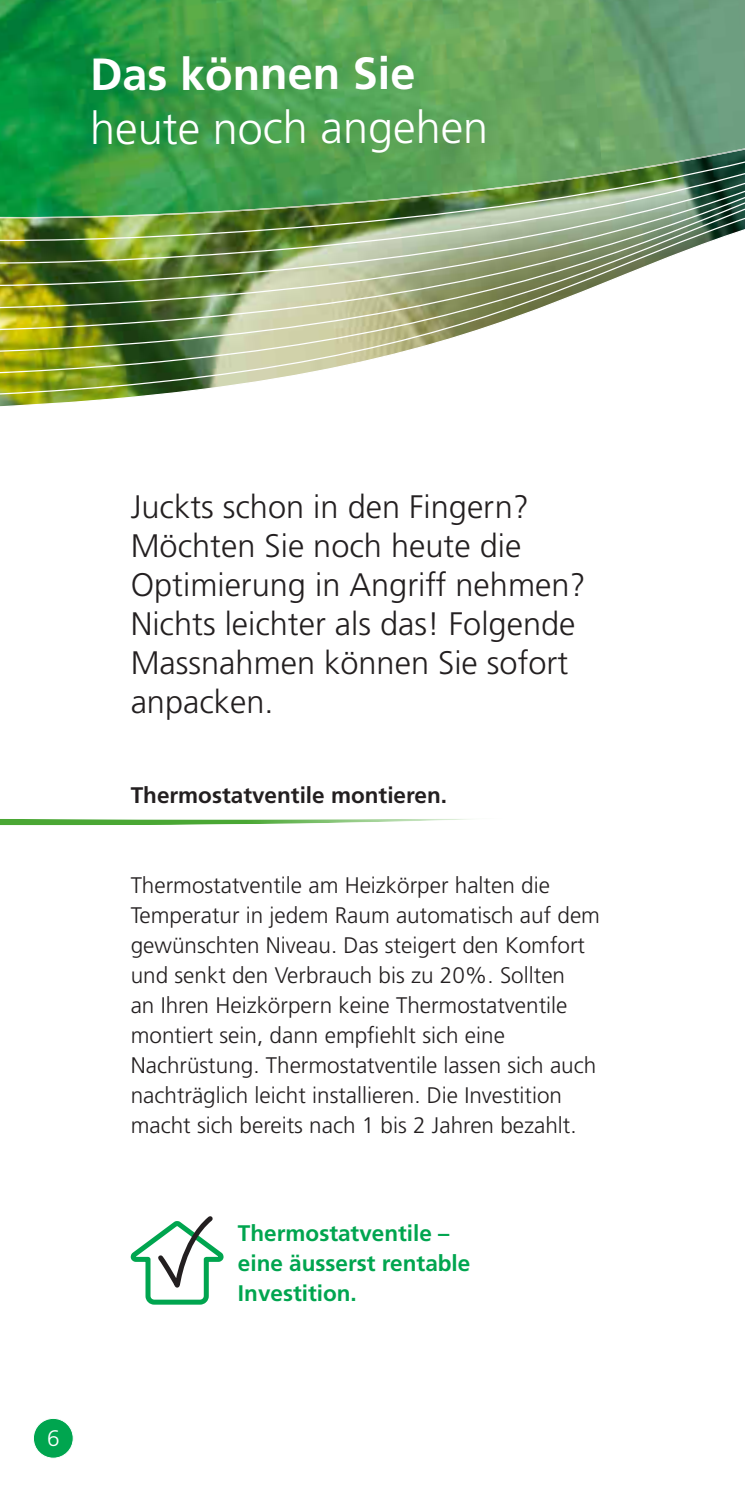
<style>
.page{position:relative;width:745px;height:1489px;background:#fff}
.page>*{position:absolute;margin:0;border:0;box-sizing:border-box;transform-origin:0 0}
.t1{font:300 45px "Frutiger LT Std";color:#fff}
.t2{font:700 45px "Frutiger LT Std";color:#fff}
.t3{font:300 32.5px/39px "Frutiger LT Std";color:#231f20}
.t4{font:300 22.5px/30px "Frutiger LT Std";color:#231f20}
.t5{font:700 22.5px/30px "Frutiger LT Std";color:#00a54f}
.t6{font:700 22.5px "Frutiger LT Std";color:#231f20}
.t7{font:300 22.5px "Frutiger LT Std";color:#fff}
</style>
<div class="page">
<img style="left:0;top:379px;width:269px;height:21px">
<img style="left:0;top:359px;width:371px;height:20px">
<img style="left:0;top:338px;width:450px;height:21px">
<img style="left:0;top:318px;width:511px;height:20px">
<img style="left:0;top:297px;width:567px;height:21px">
<img style="left:0;top:277px;width:618px;height:20px">
<img style="left:0;top:218px;width:744px;height:59px">
<img style="left:0;top:0;width:586px;height:144px">
<img style="left:586px;top:0;width:158px;height:144px">
<img style="left:0;top:144px;width:744px;height:74px">
<div style="left:33px;top:1418px;width:40px;height:39px;background:#00a54f;border-radius:50%"></div>
<div style="left:33px;top:1417px;width:40px;height:41px;border:1px solid #fff;border-radius:50%"></div>
<svg style="left:130px;top:1216px;width:94px;height:89px"></svg>
<svg style="left:0;top:819px;width:470px;height:7px"></svg>
<h1 class="t2" style="left:90px;top:47px;width:327px">Das können Sie</h1>
<h1 class="t1" style="left:90px;top:102px;width:399px">heute noch angehen</h1>
<p class="t7" style="left:47px;top:1424px;width:14px">6</p>
<h2 class="t3" style="left:131px;top:488px;width:456px">Juckts schon in den Fingern?<br>Möchten Sie noch heute die<br>Optimierung in Angriff nehmen?<br>Nichts leichter als das! Folgende<br>Massnahmen können Sie sofort anpacken.</h2>
<p class="t6" style="left:131px;top:781px;width:317px">Thermostatventile montieren.</p>
<p class="t4" style="left:131px;top:870px;width:470px">Thermostatventile am Heizkörper halten die Temperatur in jedem Raum automatisch auf dem gewünschten Niveau. Das steigert den Komfort und senkt den Verbrauch bis zu 20%. Sollten<br>an Ihren Heizkörpern keine Thermostatventile montiert sein, dann empfiehlt sich eine Nachrüstung. Thermostatventile lassen sich auch nachträglich leicht installieren. Die Investition macht sich bereits nach 1 bis 2 Jahren bezahlt.</p>
<p class="t5" style="left:238px;top:1218px;width:234px">Thermostatventile – eine äusserst rentable<br>Investition.</p>
</div>
